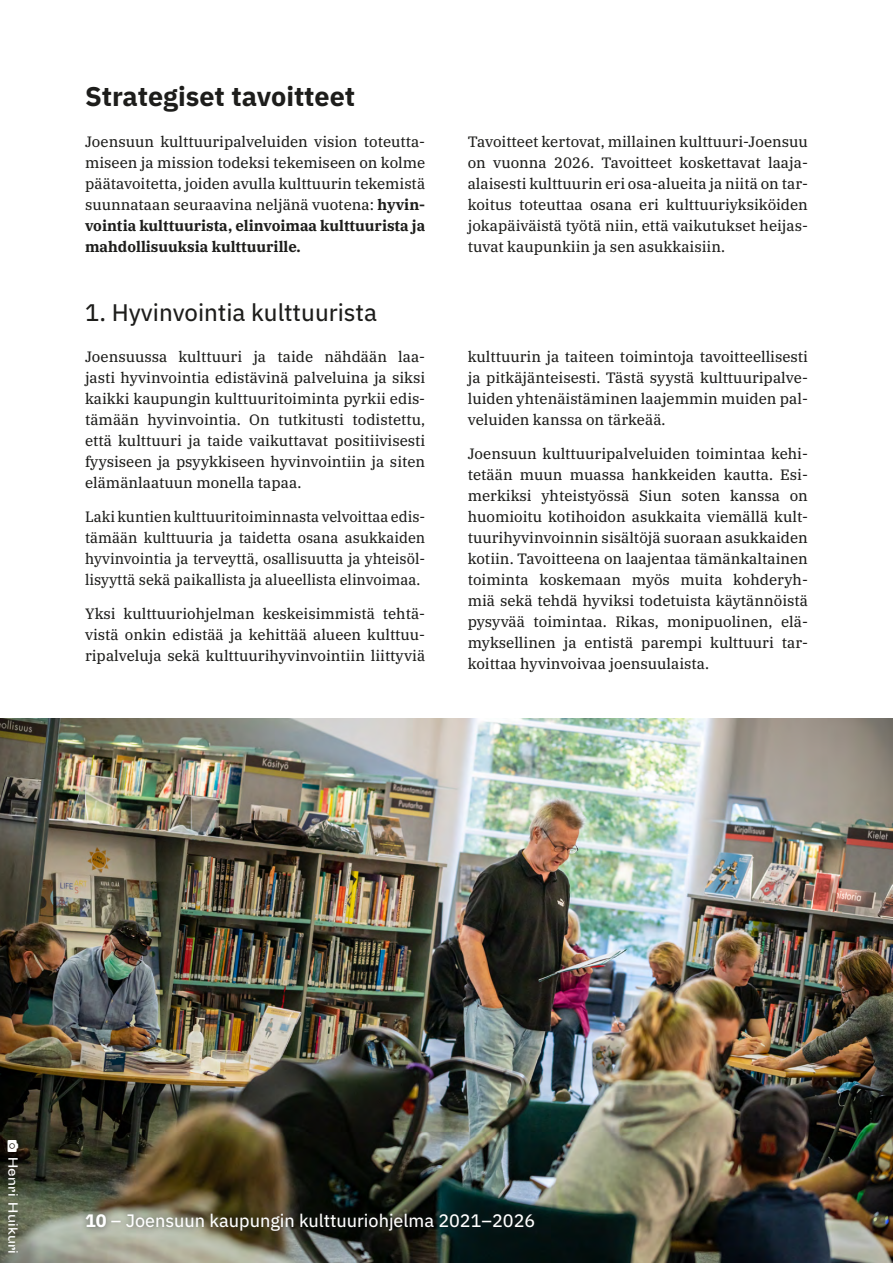
<style>
.page{position:relative;width:893px;height:1263px;background:#fff}
.page>*{position:absolute;margin:0;border:0;box-sizing:border-box;transform-origin:0 0}
.Otsikko_2{font:700 27px "IBM Plex Sans";color:#1d1d1b}
.Otsikko_3{font:24px "IBM Plex Sans Text";color:#1d1d1b}
.t1{font:18px "IBM Plex Sans Text";color:#fff}
.Leipis{font:15px/21px "IBM Plex Serif Text";color:#1d1d1b;text-align:justify}
._03_Kuvaaja_kirjoitt{font:12px "Sporting Grotesque";letter-spacing:.02em;color:#fff}
.s1{font-family:"IBM Plex Serif";font-weight:700}
.s2{font-family:"IBM Plex Sans";font-weight:700}
</style>
<div class="page">
<img style="left:0;top:719px;width:893px;height:544px">
<div style="left:78px;top:1206px;width:464px;height:33px;background:#1d1d1b;opacity:.8"></div>
<svg style="left:8px;top:1140px;width:10px;height:12px"></svg>
<h3 class="Otsikko_2" style="left:85px;top:75px;width:272px">Strategiset tavoitteet</h3>
<p class="Leipis" style="left:85px;top:130px;width:342px">Joensuun kulttuuripalveluiden vision toteutta&shy;miseen ja mission todeksi tekemiseen on kolme päätavoitetta, joiden avulla kulttuurin tekemistä suunnataan seuraavina neljänä vuotena: <span class="s1">hyvin&shy;vointia kulttuurista, elinvoimaa kulttuurista ja mahdollisuuksia kulttuurille.</span></p>
<p class="Leipis" style="left:468px;top:130px;width:342px">Tavoitteet kertovat, millainen kulttuuri-Joensuu on vuonna 2026. Tavoitteet koskettavat laaja&shy;alaisesti kulttuurin eri osa-alueita ja niitä on tar&shy;koitus toteuttaa osana eri kulttuuriyksiköiden jokapäiväistä työtä niin, että vaikutukset heijas&shy;tuvat kaupunkiin ja sen asukkaisiin.</p>
<h4 class="Otsikko_3" style="left:85px;top:294px;width:294px">1. Hyvinvointia kulttuurista</h4>
<p class="Leipis" style="left:85px;top:345px;width:342px">Joensuussa kulttuuri ja taide nähdään laa&shy;jasti hyvinvointia edistävinä palveluina ja siksi kaikki kaupungin kulttuuritoiminta pyrkii edis&shy;tämään hyvinvointia. On tutkitusti todistettu, että kulttuuri ja taide vaikuttavat positiivisesti fyysiseen ja psyykkiseen hyvinvointiin ja siten elämänlaatuun monella tapaa.</p>
<p class="Leipis" style="left:85px;top:505px;width:342px">Laki kuntien kulttuuritoiminnasta velvoittaa edis&shy;tämään kulttuuria ja taidetta osana asukkaiden hyvinvointia ja terveyttä, osallisuutta ja yhteisöl&shy;lisyyttä sekä paikallista ja alueellista elinvoimaa.</p>
<p class="Leipis" style="left:85px;top:602px;width:342px">Yksi kulttuuriohjelman keskeisimmistä tehtä&shy;vistä onkin edistää ja kehittää alueen kulttuu&shy;ripalveluja sekä kulttuurihyvinvointiin liittyviä</p>
<p class="Leipis" style="left:468px;top:345px;width:342px">kulttuurin ja taiteen toimintoja tavoitteellisesti ja pitkäjänteisesti. Tästä syystä kulttuuripalve&shy;luiden yhtenäistäminen laajemmin muiden pal&shy;veluiden kanssa on tärkeää.</p>
<p class="Leipis" style="left:468px;top:442px;width:342px">Joensuun kulttuuripalveluiden toimintaa kehi&shy;tetään muun muassa hankkeiden kautta. Esi&shy;merkiksi yhteistyössä Siun soten kanssa on huomioitu kotihoidon asukkaita viemällä kult&shy;tuurihyvinvoinnin sisältöjä suoraan asukkaiden kotiin. Tavoitteena on laajentaa tämänkaltainen toiminta koskemaan myös muita kohderyh&shy;miä sekä tehdä hyviksi todetuista käytännöistä pysyvää toimintaa. Rikas, monipuolinen, elä&shy;myksellinen ja entistä parempi kulttuuri tar&shy;koittaa hyvinvoivaa joensuulaista.</p>
<p class="_03_Kuvaaja_kirjoitt" style="left:20px;top:1157px;width:98px;rotate:90deg">Henri Huikuri</p>
<p class="t1" style="left:85px;top:1207px;width:452px"><span class="s2">10</span> – Joensuun kaupungin kulttuuriohjelma 2021–2026</p>
</div>
